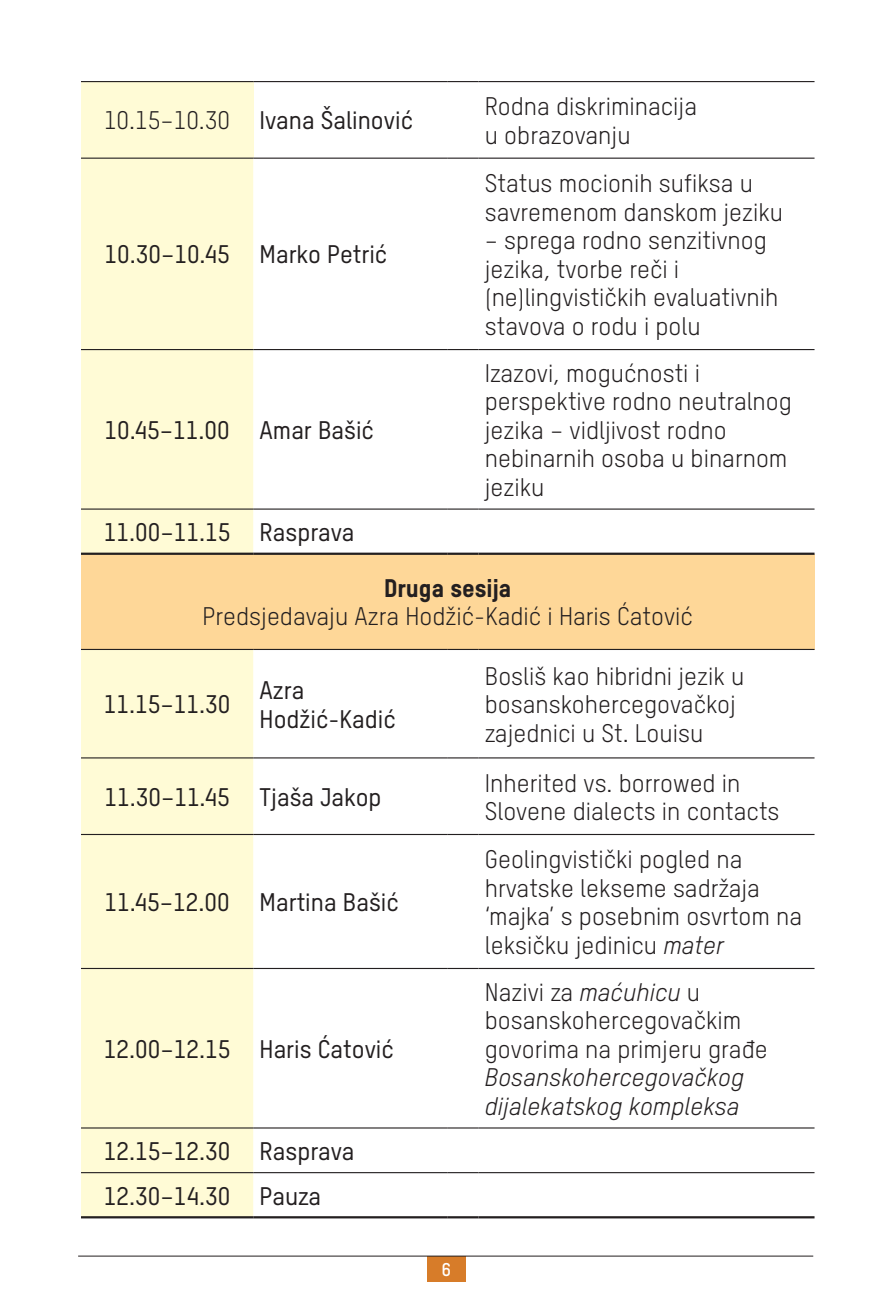
<style>
.page{position:relative;width:893px;height:1308px;background:#fff}
.page>*{position:absolute;margin:0;border:0;box-sizing:border-box;transform-origin:0 0}
.t1{font:24.75px/28.3px "T Star Pro Regular";color:#231f20}
.t2{font:24.75px/28.6px "T Star Pro Medium";color:#231f20}
.t3{font:italic 24.75px/28.3px "T Star Pro Regular";color:#231f20}
.t4{font:24.75px "T Star Pro Heavy";color:#231f20}
.t5{font:18px "T Star Pro Bold";color:#fff}
.s1{font-family:"T Star Pro Regular"}
.s2{font-style:italic}
</style>
<div class="page">
<div style="left:427px;top:1256px;width:39px;height:25px;background:#d77c29"></div>
<hr style="left:78px;top:1255px;width:735px;height:1px;background:#231f20">
<div style="left:81px;top:82px;width:172px;height:76px;background:#fffbd6"></div>
<div style="left:81px;top:159px;width:172px;height:1057px;background:#fffbd6"></div>
<div style="left:81px;top:554px;width:733px;height:95px;background:#fed798"></div>
<hr style="left:81px;top:1127px;width:172px;height:1px;background:#231f20">
<hr style="left:253px;top:1127px;width:195px;height:1px;background:#231f20">
<hr style="left:448px;top:1127px;width:30px;height:1px;background:#231f20">
<hr style="left:478px;top:1127px;width:336px;height:1px;background:#231f20">
<hr style="left:81px;top:1172px;width:172px;height:1px;background:#231f20">
<hr style="left:253px;top:1172px;width:195px;height:1px;background:#231f20">
<hr style="left:448px;top:1172px;width:30px;height:1px;background:#231f20">
<hr style="left:478px;top:1172px;width:336px;height:1px;background:#231f20">
<hr style="left:81px;top:552px;width:172px;height:3px;background:#231f20">
<hr style="left:253px;top:552px;width:195px;height:3px;background:#231f20">
<hr style="left:448px;top:552px;width:30px;height:3px;background:#231f20">
<hr style="left:478px;top:552px;width:336px;height:3px;background:#231f20">
<hr style="left:81px;top:1216px;width:172px;height:2px;background:#231f20">
<hr style="left:253px;top:1216px;width:195px;height:2px;background:#231f20">
<hr style="left:448px;top:1216px;width:30px;height:2px;background:#231f20">
<hr style="left:478px;top:1216px;width:336px;height:2px;background:#231f20">
<hr style="left:81px;top:649px;width:172px;height:1px;background:#231f20">
<hr style="left:253px;top:649px;width:195px;height:1px;background:#231f20">
<hr style="left:448px;top:649px;width:30px;height:1px;background:#231f20">
<hr style="left:478px;top:649px;width:336px;height:1px;background:#231f20">
<hr style="left:253px;top:81px;width:195px;height:1px;background:#231f20">
<hr style="left:448px;top:81px;width:30px;height:1px;background:#231f20">
<hr style="left:478px;top:81px;width:336px;height:1px;background:#231f20">
<hr style="left:81px;top:757px;width:172px;height:1px;background:#231f20">
<hr style="left:253px;top:757px;width:195px;height:1px;background:#231f20">
<hr style="left:448px;top:757px;width:30px;height:1px;background:#231f20">
<hr style="left:478px;top:757px;width:336px;height:1px;background:#231f20">
<hr style="left:81px;top:834px;width:172px;height:1px;background:#231f20">
<hr style="left:253px;top:834px;width:195px;height:1px;background:#231f20">
<hr style="left:448px;top:834px;width:30px;height:1px;background:#231f20">
<hr style="left:478px;top:834px;width:336px;height:1px;background:#231f20">
<hr style="left:81px;top:968px;width:172px;height:1px;background:#231f20">
<hr style="left:253px;top:968px;width:195px;height:1px;background:#231f20">
<hr style="left:448px;top:968px;width:30px;height:1px;background:#231f20">
<hr style="left:478px;top:968px;width:336px;height:1px;background:#231f20">
<hr style="left:81px;top:349px;width:172px;height:1px;background:#231f20">
<hr style="left:253px;top:349px;width:195px;height:1px;background:#231f20">
<hr style="left:448px;top:349px;width:30px;height:1px;background:#231f20">
<hr style="left:478px;top:349px;width:336px;height:1px;background:#231f20">
<hr style="left:81px;top:81px;width:172px;height:1px;background:#231f20">
<hr style="left:81px;top:508px;width:172px;height:1px;background:#231f20">
<hr style="left:253px;top:508px;width:195px;height:1px;background:#231f20">
<hr style="left:448px;top:508px;width:30px;height:1px;background:#231f20">
<hr style="left:478px;top:508px;width:336px;height:1px;background:#231f20">
<hr style="left:81px;top:158px;width:172px;height:1px;background:#231f20">
<hr style="left:253px;top:158px;width:195px;height:1px;background:#231f20">
<hr style="left:448px;top:158px;width:30px;height:1px;background:#231f20">
<hr style="left:478px;top:158px;width:336px;height:1px;background:#231f20">
<p class="t2" style="left:104px;top:104px;width:311px"><span class="s1">10.15–10.30</span> Ivana Šalinović</p>
<p class="t1" style="left:485px;top:91px;width:214px">Rodna diskriminacija u obrazovanju</p>
<p class="t2" style="left:104px;top:238px;width:284px">10.30–10.45 Marko Petrić</p>
<p class="t2" style="left:104px;top:414px;width:271px">10.45–11.00 Amar Bašić</p>
<p class="t2" style="left:104px;top:516px;width:252px">11.00–11.15 Rasprava</p>
<p class="t1" style="left:485px;top:168px;width:300px">Status mocionih sufiksa u savremenom danskom jeziku</p>
<p class="t1" style="left:485px;top:224px;width:295px">– sprega rodno senzitivnog jezika, tvorbe reči i (ne)lingvističkih evaluativnih stavova o rodu i polu</p>
<p class="t1" style="left:485px;top:357px;width:309px">Izazovi, mogućnosti i perspektive rodno neutralnog jezika – vidljivost rodno nebinarnih osoba u binarnom jeziku</p>
<p class="t4" style="left:384px;top:569px;width:129px">Druga sesija</p>
<p class="t1" style="left:203px;top:601px;width:492px">Predsjedavaju Azra Hodžić‑ Kadić i Haris Ćatović</p>
<p class="t2" style="left:104px;top:688px;width:128px">11.15–11.30</p>
<p class="t2" style="left:260px;top:674px;width:138px">Azra<br>Hodžić-Kadić</p>
<p class="t2" style="left:104px;top:781px;width:279px">11.30–11.45 Tjaša Jakop</p>
<p class="t2" style="left:104px;top:886px;width:296px">11.45–12.00 Martina Bašić</p>
<p class="t2" style="left:104px;top:1032px;width:292px">12.00–12.15 Haris Ćatović</p>
<p class="t2" style="left:104px;top:1126px;width:252px;line-height:44.6px">12.15–12.30 Rasprava<br>12.30–14.30 Pauza</p>
<p class="t1" style="left:485px;top:660px;width:261px">Bosliš kao hibridni jezik u bosanskohercegovačkoj zajednici u St. Louisu</p>
<p class="t1" style="left:485px;top:767px;width:296px">Inherited vs. borrowed in<br>Slovene dialects in contacts</p>
<p class="t1" style="left:485px;top:843px;width:319px">Geolingvistički pogled na hrvatske lekseme sadržaja ‘majka’ s posebnim osvrtom na leksičku jedinicu <span class="s2">mater</span></p>
<p class="t1" style="left:485px;top:976px;width:284px">Nazivi za <span class="s2">maćuhicu</span> u bosanskohercegovačkim govorima na primjeru građe</p>
<p class="t3" style="left:485px;top:1061px;width:261px">Bosanskohercegovačkog dijalekatskog kompleksa</p>
<p class="t5" style="left:442px;top:1256px;width:11px">6</p>
</div>
